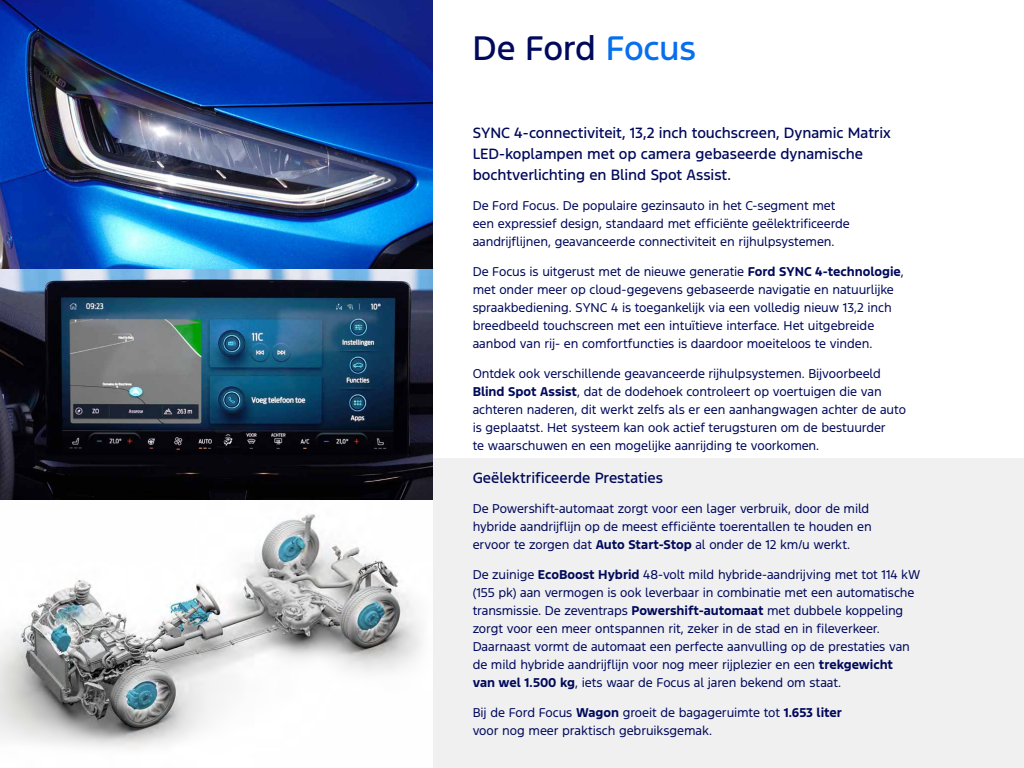
<style>
.page{position:relative;width:1024px;height:768px;background:#fff}
.page>*{position:absolute;margin:0;border:0;box-sizing:border-box;transform-origin:0 0}
.t1{font:500 32px "Ford F1";letter-spacing:-.015em;color:#00095b}
.t2{font:500 14px/21px "Ford F1";letter-spacing:-.005em;color:#00095b}
.t3{font:12px/18px "Ford F1";letter-spacing:-.01em;color:#00095b}
.s1{color:#066fef}
.s2{font-weight:700}
</style>
<div class="page">
<div style="left:0;top:458px;width:1024px;height:310px;background:#f0f0f0"></div>
<img style="left:0;top:500px;width:433px;height:268px">
<img style="left:0;top:268px;width:433px;height:232px">
<img style="left:0;top:0;width:433px;height:268px">
<h1 class="t1" style="left:473px;top:26px;width:225px">De Ford <span class="s1">Focus</span></h1>
<p class="t2" style="left:473px;top:123px;width:420px">SYNC 4-connectiviteit, 13,2 inch touchscreen, Dynamic Matrix<br>LED‑koplampen met op camera gebaseerde dynamische bochtverlichting en Blind Spot Assist.</p>
<p class="t3" style="left:473px;top:198px;width:379px">De Ford Focus. De populaire gezinsauto in het C-segment met een expressief design, standaard met efficiënte geëlektrificeerde aandrijflijnen, geavanceerde connectiviteit en rijhulpsystemen.</p>
<p class="t3" style="left:473px;top:264px;width:433px">De Focus is uitgerust met de nieuwe generatie <span class="s2">Ford SYNC 4-technologie</span>, met onder meer op cloud-gegevens gebaseerde navigatie en natuurlijke spraakbediening. SYNC 4 is toegankelijk via een volledig nieuw 13,2 inch breedbeeld touchscreen met een intuïtieve interface. Het uitgebreide aanbod van rij- en comfortfuncties is daardoor moeiteloos te vinden.</p>
<p class="t3" style="left:473px;top:366px;width:435px">Ontdek ook verschillende geavanceerde rijhulpsystemen. Bijvoorbeeld <span class="s2">Blind Spot Assist</span>, dat de dodehoek controleert op voertuigen die van achteren naderen, dit werkt zelfs als er een aanhangwagen achter de auto is geplaatst. Het systeem kan ook actief terugsturen om de bestuurder<br>te waarschuwen en een mogelijke aanrijding te voorkomen.</p>
<p class="t2" style="left:473px;top:468px;width:192px">Geëlektrificeerde Prestaties</p>
<p class="t3" style="left:473px;top:501px;width:401px">De Powershift-automaat zorgt voor een lager verbruik, door de mild hybride aandrijflijn op de meest efficiënte toerentallen te houden en ervoor te zorgen dat <span class="s2">Auto Start-Stop</span> al onder de 12 km/u werkt.</p>
<p class="t3" style="left:473px;top:567px;width:449px">De zuinige <span class="s2">EcoBoost Hybrid</span> 48-volt mild hybride-aandrijving met tot 114 kW (155 pk) aan vermogen is ook leverbaar in combinatie met een automatische transmissie. De zeventraps <span class="s2">Powershift-automaat</span> met dubbele koppeling zorgt voor een meer ontspannen rit, zeker in de stad en in fileverkeer.<br>Daarnaast vormt de automaat een perfecte aanvulling op de prestaties van de mild hybride aandrijflijn voor nog meer rijplezier en een <span class="s2">trekgewicht<br>van wel 1.500 kg</span>, iets waar de Focus al jaren bekend om staat.</p>
<p class="t3" style="left:473px;top:705px;width:371px">Bij de Ford Focus <span class="s2">Wagon</span> groeit de bagageruimte tot <span class="s2">1.653 liter </span>voor nog meer praktisch gebruiksgemak.</p>
</div>
